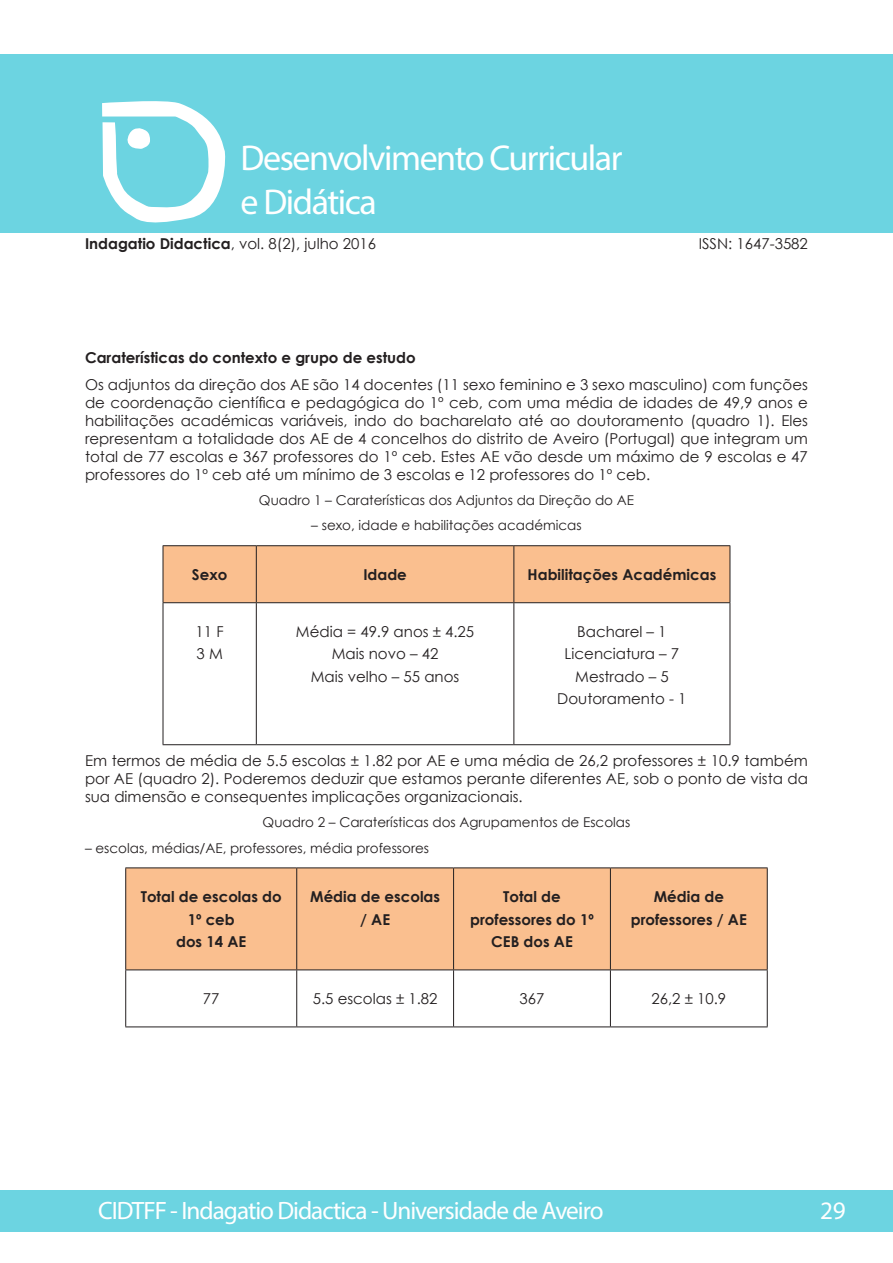
<style>
.page{position:relative;width:893px;height:1263px;background:#fff}
.page>*{position:absolute;margin:0;border:0;box-sizing:border-box;transform-origin:0 0}
.t1{font:36px/43.2px "Myriad Pro";letter-spacing:-.04em;color:#fff}
.t2{font:25.2px "Myriad Pro";letter-spacing:-.04em;color:#fff}
.t3{font:15px/18px "Century Gothic";color:#231f20;text-align:justify}
.t4{font:700 15px/22.5px "Century Gothic";color:#231f20;text-align:center}
.t5{font:13.5px "Century Gothic";color:#231f20}
.s1{font-weight:700}
</style>
<div class="page">
<div style="left:0;top:1190px;width:892px;height:41px;background:#6cd4e1"></div>
<div style="left:0;top:54px;width:893px;height:179px;background:#6cd4e1"></div>
<svg style="left:102px;top:101px;width:124px;height:122px"></svg>
<div style="left:164px;top:546px;width:566px;height:56px;background:#fabf8f"></div>
<hr style="left:163px;top:545px;width:93px;height:1px;background:#231f20">
<hr style="left:163px;top:546px;width:1px;height:56px;background:#231f20">
<hr style="left:256px;top:545px;width:258px;height:1px;background:#231f20">
<hr style="left:256px;top:546px;width:1px;height:56px;background:#231f20">
<hr style="left:514px;top:545px;width:216px;height:1px;background:#231f20">
<hr style="left:513px;top:546px;width:1px;height:56px;background:#231f20">
<hr style="left:730px;top:546px;width:1px;height:56px;background:#231f20">
<hr style="left:163px;top:602px;width:93px;height:1px;background:#231f20">
<hr style="left:163px;top:603px;width:1px;height:141px;background:#231f20">
<hr style="left:256px;top:602px;width:258px;height:1px;background:#231f20">
<hr style="left:256px;top:603px;width:1px;height:141px;background:#231f20">
<hr style="left:514px;top:602px;width:216px;height:1px;background:#231f20">
<hr style="left:513px;top:603px;width:1px;height:141px;background:#231f20">
<hr style="left:730px;top:603px;width:1px;height:141px;background:#231f20">
<hr style="left:163px;top:744px;width:93px;height:1px;background:#231f20">
<hr style="left:256px;top:744px;width:258px;height:1px;background:#231f20">
<hr style="left:514px;top:744px;width:216px;height:1px;background:#231f20">
<div style="left:126px;top:868px;width:641px;height:101px;background:#fabf8f"></div>
<hr style="left:125px;top:867px;width:172px;height:1px;background:#231f20">
<hr style="left:125px;top:868px;width:1px;height:101px;background:#231f20">
<hr style="left:297px;top:867px;width:157px;height:1px;background:#231f20">
<hr style="left:296px;top:868px;width:1px;height:101px;background:#231f20">
<hr style="left:454px;top:867px;width:156px;height:1px;background:#231f20">
<hr style="left:453px;top:868px;width:1px;height:101px;background:#231f20">
<hr style="left:610px;top:867px;width:158px;height:1px;background:#231f20">
<hr style="left:610px;top:868px;width:1px;height:101px;background:#231f20">
<hr style="left:767px;top:868px;width:1px;height:101px;background:#231f20">
<hr style="left:125px;top:969px;width:172px;height:1px;background:#231f20">
<hr style="left:125px;top:970px;width:1px;height:56px;background:#231f20">
<hr style="left:297px;top:969px;width:157px;height:1px;background:#231f20">
<hr style="left:296px;top:970px;width:1px;height:56px;background:#231f20">
<hr style="left:454px;top:969px;width:156px;height:1px;background:#231f20">
<hr style="left:453px;top:970px;width:1px;height:56px;background:#231f20">
<hr style="left:610px;top:969px;width:158px;height:1px;background:#231f20">
<hr style="left:610px;top:970px;width:1px;height:56px;background:#231f20">
<hr style="left:767px;top:970px;width:1px;height:56px;background:#231f20">
<hr style="left:125px;top:1026px;width:172px;height:1px;background:#231f20">
<hr style="left:297px;top:1026px;width:157px;height:1px;background:#231f20">
<hr style="left:454px;top:1026px;width:156px;height:1px;background:#231f20">
<hr style="left:610px;top:1026px;width:158px;height:1px;background:#231f20">
<h1 class="t1" style="left:241px;top:136px;width:384px">Desenvolvimento Curricular e Didática</h1>
<p class="t3" style="left:85px;top:234px;width:293px"><span class="s1">Indagatio Didactica</span>, vol. 8(2), julho 2016</p>
<p class="t3" style="left:699px;top:234px;width:111px">ISSN: 1647-3582</p>
<p class="t4" style="left:85px;top:346px;width:332px">Caraterísticas do contexto e grupo de estudo</p>
<p class="t3" style="left:85px;top:375px;width:724px">Os adjuntos da direção dos AE são 14 docentes (11 sexo feminino e 3 sexo masculino) com funções de coordenação científica e pedagógica do 1º ceb, com uma média de idades de 49,9 anos e habilitações académicas variáveis, indo do bacharelato até ao doutoramento (quadro 1). Eles representam a totalidade dos AE de 4 concelhos do distrito de Aveiro (Portugal) que integram um total de 77 escolas e 367 professores do 1º ceb. Estes AE vão desde um máximo de 9 escolas e 47 professores do 1º ceb até um mínimo de 3 escolas e 12 professores do 1º ceb.</p>
<p class="t5" style="left:259px;top:491px;width:377px">Quadro 1 – Caraterísticas dos Adjuntos da Direção do AE</p>
<p class="t5" style="left:311px;top:516px;width:272px">– sexo, idade e habilitações académicas</p>
<p class="t4" style="left:192px;top:562px;width:37px">Sexo</p>
<p class="t4" style="left:363px;top:562px;width:45px">Idade</p>
<p class="t4" style="left:528px;top:562px;width:190px">Habilitações Académicas</p>
<p class="t3" style="left:196px;top:620px;width:30px;line-height:22.5px">11 F<br>3 M</p>
<p class="t3" style="left:296px;top:620px;width:180px;line-height:22.5px;text-align:center">Média = 49.9 anos ± 4.25<br>Mais novo – 42<br>Mais velho – 55 anos</p>
<p class="t3" style="left:557px;top:620px;width:131px;line-height:22.5px;text-align:center">Bacharel – 1<br>Licenciatura – 7<br>Mestrado – 5<br>Doutoramento - 1</p>
<p class="t3" style="left:85px;top:751px;width:724px">Em termos de média de 5.5 escolas ± 1.82 por AE e uma média de 26,2 professores ± 10.9 também por AE (quadro 2). Poderemos deduzir que estamos perante diferentes AE, sob o ponto de vista da sua dimensão e consequentes implicações organizacionais.</p>
<p class="t5" style="left:263px;top:813px;width:369px">Quadro 2 – Caraterísticas dos Agrupamentos de Escolas</p>
<p class="t5" style="left:85px;top:838px;width:346px">– escolas, médias/AE, professores, média professores</p>
<p class="t4" style="left:141px;top:885px;width:142px">Total de escolas do<br>1º ceb<br>dos 14 AE</p>
<p class="t4" style="left:310px;top:885px;width:131px">Média de escolas / AE</p>
<p class="t4" style="left:470px;top:885px;width:125px">Total de professores do 1º<br>CEB dos AE</p>
<p class="t4" style="left:631px;top:885px;width:118px">Média de professores / AE</p>
<p class="t3" style="left:203px;top:989px;width:18px">77</p>
<p class="t3" style="left:313px;top:989px;width:126px">5.5 escolas ± 1.82</p>
<p class="t3" style="left:519px;top:989px;width:26px">367</p>
<p class="t3" style="left:651px;top:989px;width:76px">26,2 ± 10.9</p>
<h2 class="t2" style="left:98px;top:1194px;width:507px">CIDTFF - Indagatio Didactica - Universidade de Aveiro</h2>
<h2 class="t2" style="left:820px;top:1194px;width:27px">29</h2>
</div>
